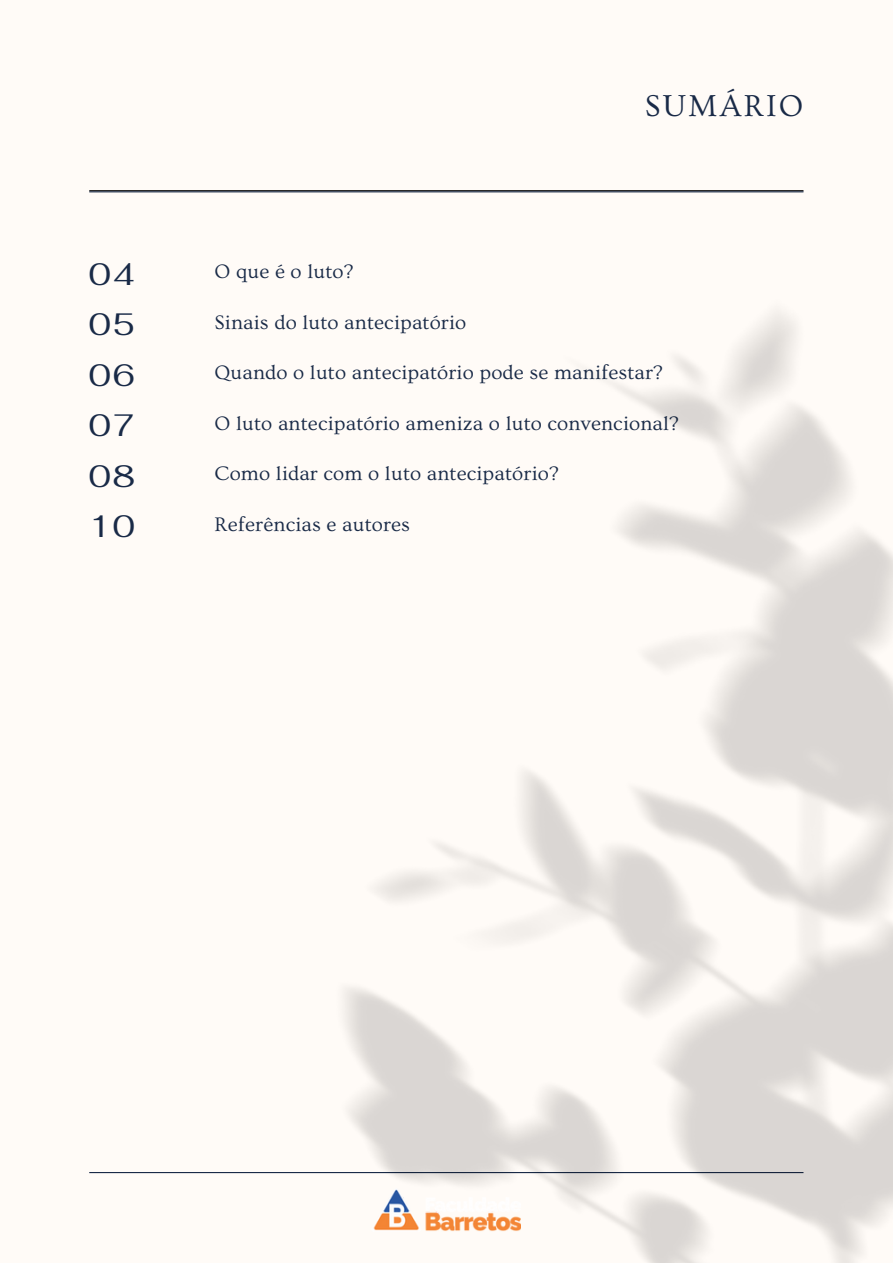
<style>
.page{position:relative;width:893px;height:1264px;background:#fff}
.page>*{position:absolute;margin:0;border:0;box-sizing:border-box;transform-origin:0 0}
.t1{font:31.65px "Ovo";letter-spacing:.07em;color:#192a47}
.t2{font:30.9px/50.6px "Fahkwang";letter-spacing:.08em;color:#192a47;text-align:justify}
.t3{font:20.55px "Ovo";letter-spacing:.01em;color:#192a47}
</style>
<div class="page">
<div style="left:0;top:0;width:892px;height:1262px;background:#fffbf7"></div>
<hr style="left:89px;top:190px;width:714px;height:1px;background:#000">
<hr style="left:89px;top:191px;width:714px;height:1px;background:#192a47">
<hr style="left:89px;top:1171px;width:714px;height:2px;background:#192a47">
<img style="left:331px;top:312px;width:561px;height:950px">
<img style="left:372px;top:1188px;width:148px;height:43px">
<p class="t2" style="left:89px;top:248px;width:47px">04<br>05<br>06<br>07<br>08</p>
<p class="t2" style="left:89px;top:501px;width:47px">10</p>
<p class="t1" style="left:644px;top:88px;width:160px">SUMÁRIO</p>
<p class="t3" style="left:214px;top:260px;width:140px">O que é o luto?</p>
<p class="t3" style="left:214px;top:311px;width:253px">Sinais do luto antecipatório</p>
<p class="t3" style="left:214px;top:361px;width:449px">Quando o luto antecipatório pode se manifestar?</p>
<p class="t3" style="left:214px;top:412px;width:465px">O luto antecipatório ameniza o luto convencional?</p>
<p class="t3" style="left:214px;top:462px;width:345px">Como lidar com o luto antecipatório?</p>
<p class="t3" style="left:214px;top:513px;width:197px">Referências e autores</p>
</div>
